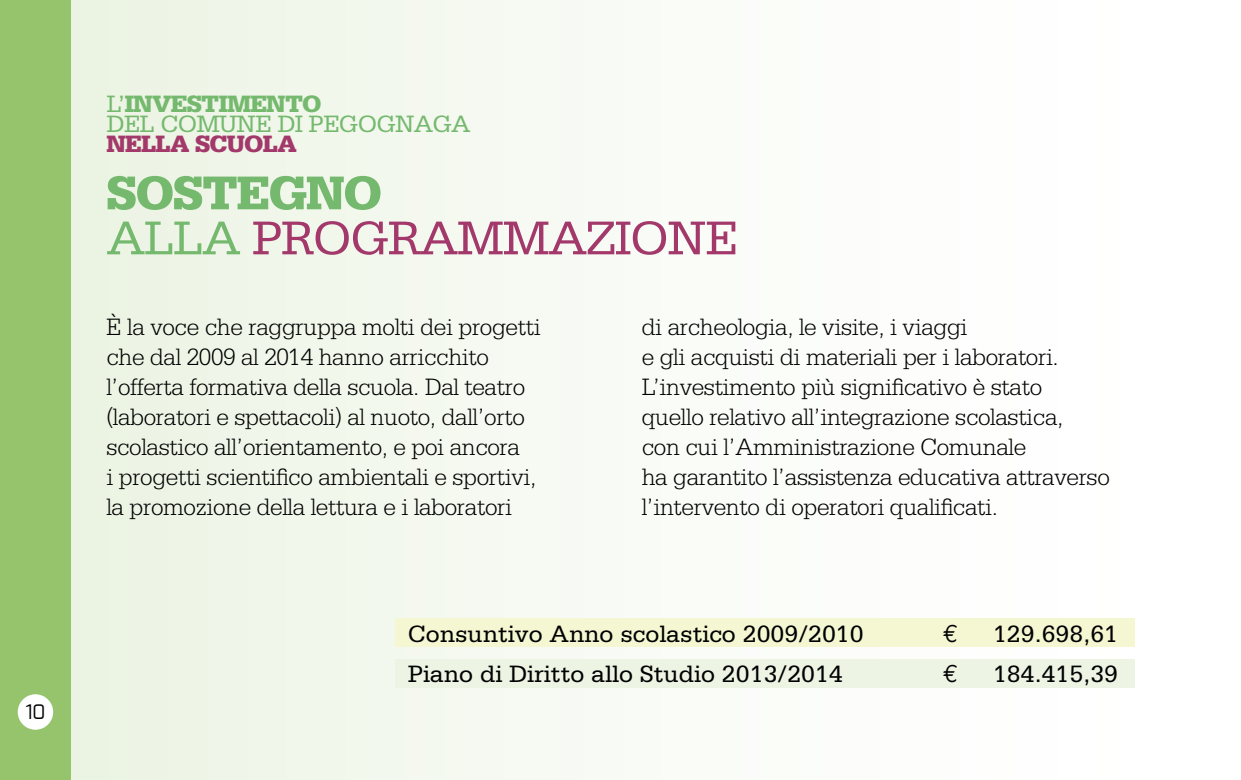
<style>
.page{position:relative;width:1241px;height:780px;background:#fff}
.page>*{position:absolute;margin:0;border:0;box-sizing:border-box;transform-origin:0 0}
.t1{font:50px/45px "Serifa";letter-spacing:-.03em;color:#a3396a}
.t2{font:300 25px/30px "Serifa";letter-spacing:-.015em;color:#000}
.t3{font:25px "Serifa";color:#000}
.t4{font:25px/20px "Serifa";letter-spacing:-.03em;color:#75b96e}
.t5{font:900 25px "Serifa";letter-spacing:-.03em;color:#a3396a}
.t6{font:25px "Euro Mono";color:#000}
.t7{font:20px "Exo";color:#000}
.s1{font-weight:900}
.s2{font-weight:900;color:#75b96e}
.s3{color:#75b96e}
</style>
<div class="page">
<div style="left:0;top:0;width:1240px;height:780px;background:linear-gradient(to right,#ecf4e4,#fff)"></div>
<div style="left:0;top:0;width:71px;height:780px;background:#96c46d"></div>
<div style="left:395px;top:659px;width:739px;height:28px;background:#edf4e4"></div>
<div style="left:395px;top:618px;width:739px;height:28px;background:#f5f6d2"></div>
<div style="left:18px;top:694px;width:35px;height:35px;background:#fff;border-radius:50%"></div>
<p class="t7" style="left:25px;top:699px;width:22px">10</p>
<p class="t4" style="left:106px;top:93px;width:366px">l’<span class="s1">INVESTIMENTO<br></span>del comune di pegognaga</p>
<p class="t5" style="left:106px;top:129px;width:192px">NELLA SCUOLA</p>
<h1 class="t1" style="left:106px;top:170px;width:633px"><span class="s2">SOSTEGNO<br></span><span class="s3">alla</span> programmazione</h1>
<p class="t2" style="left:106px;top:311px;width:435px">È la voce che raggruppa molti dei progetti che dal 2009 al 2014 hanno arricchito l’offerta formativa della scuola. Dal teatro (laboratori e spettacoli) al nuoto, dall’orto scolastico all’orientamento, e poi ancora<br>i progetti scientifico ambientali e sportivi, la promozione della lettura e i laboratori</p>
<p class="t2" style="left:641px;top:311px;width:469px">di archeologia, le visite, i viaggi<br>e gli acquisti di materiali per i laboratori.<br>L’investimento più significativo è stato quello relativo all’integrazione scolastica,<br>con cui l’Amministrazione Comunale<br>ha garantito l’assistenza educativa attraverso l’intervento di operatori qualificati.</p>
<p class="t3" style="left:407px;top:619px;width:457px">Consuntivo Anno scolastico 2009/2010</p>
<p class="t6" style="left:942px;top:618px;width:16px">€</p>
<p class="t3" style="left:992px;top:619px;width:127px">129.698,61</p>
<p class="t3" style="left:407px;top:659px;width:436px">Piano di Diritto allo Studio 2013/2014</p>
<p class="t6" style="left:942px;top:658px;width:16px">€</p>
<p class="t3" style="left:992px;top:659px;width:127px">184.415,39</p>
</div>
